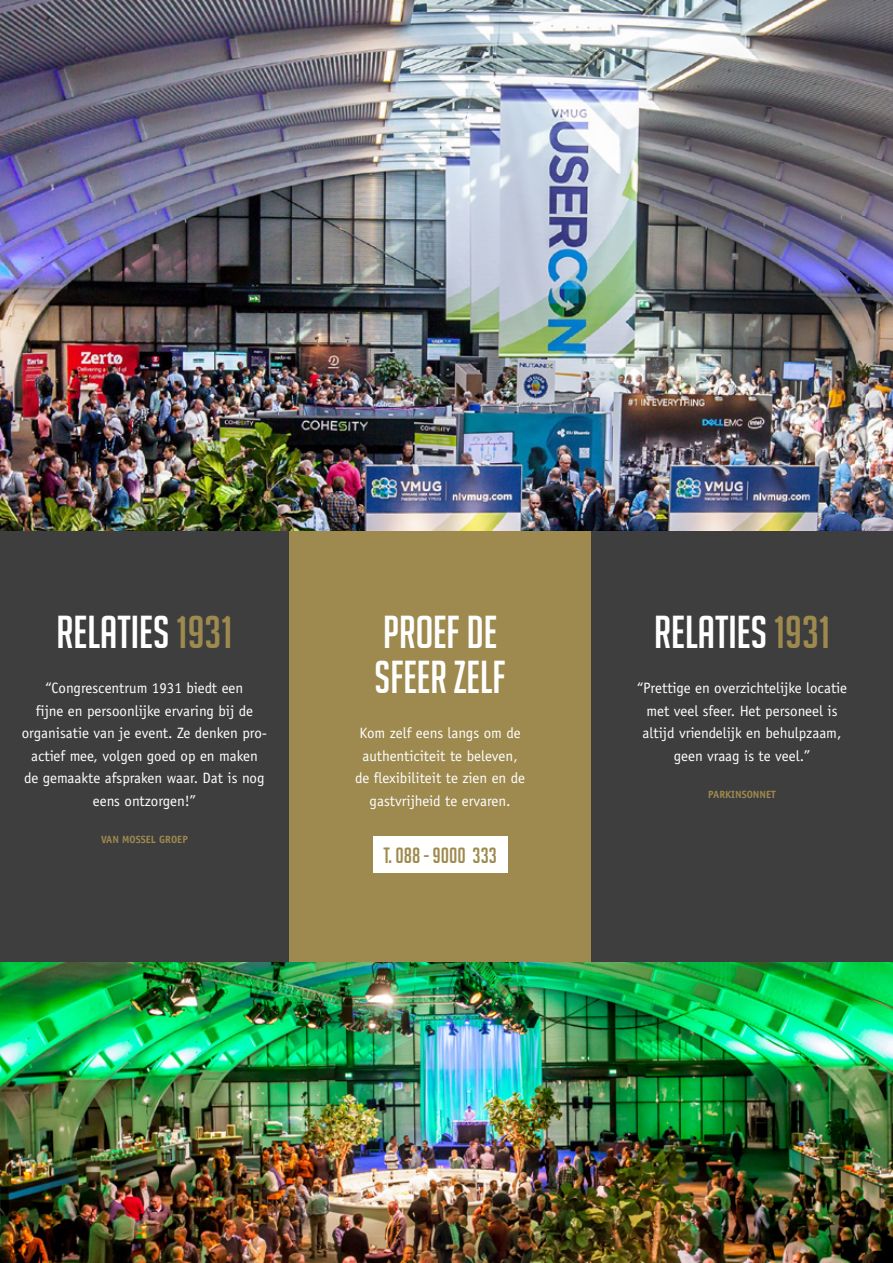
<style>
.page{position:relative;width:893px;height:1263px;background:#fff}
.page>*{position:absolute;margin:0;border:0;box-sizing:border-box;transform-origin:0 0}
.t1{font:45px "Big Noodle Titling";color:#fff}
.t2{font:21.6px "Big Noodle Titling";color:#9e8a4e}
.t3{font:15px/22.5px "Officina Sans";color:#fff;text-align:center}
.t4{font:700 10.5px "Officina Sans";color:#9e8a4e}
.s1{color:#9e8a4e}
</style>
<div class="page">
<img style="left:0;top:0;width:893px;height:531px">
<img style="left:0;top:962px;width:893px;height:301px">
<div style="left:289px;top:531px;width:302px;height:431px;background:#9e8a4e"></div>
<div style="left:373px;top:836px;width:134px;height:37px;background:#fff"></div>
<div style="left:591px;top:531px;width:302px;height:431px;background:#3e3e3f"></div>
<div style="left:0;top:531px;width:289px;height:431px;background:#3e3e3f"></div>
<p class="t1" style="left:57px;top:608px;width:177px">RELATIES <span class="s1">1931</span></p>
<p class="t3" style="left:22px;top:677px;width:247px">“Congrescentrum 1931 biedt een<br>fijne en persoonlijke ervaring bij de organisatie van je event. Ze denken pro&shy;actief mee, volgen goed op en maken<br>de gemaakte afspraken waar. Dat is nog eens ontzorgen!”</p>
<p class="t4" style="left:101px;top:833px;width:88px">VAN MOSSEL GROEP</p>
<p class="t1" style="left:383px;top:608px;width:115px">PROEF DE</p>
<p class="t1" style="left:375px;top:653px;width:132px">SFEER ZELF</p>
<p class="t3" style="left:355px;top:722px;width:171px">Kom zelf eens langs om de authenticiteit te beleven, de flexibiliteit te zien en de gastvrijheid te ervaren.</p>
<p class="t2" style="left:383px;top:843px;width:115px">T. 088 - 9000 333</p>
<p class="t1" style="left:654px;top:608px;width:177px">RELATIES <span class="s1">1931</span></p>
<p class="t3" style="left:637px;top:677px;width:212px">“Prettige en overzichtelijke locatie</p>
<p class="t3" style="left:647px;top:699px;width:192px">met veel sfeer. Het personeel is</p>
<p class="t3" style="left:643px;top:722px;width:200px">altijd vriendelijk en behulpzaam,</p>
<p class="t3" style="left:674px;top:744px;width:138px">geen vraag is te veel.”</p>
<p class="t4" style="left:708px;top:788px;width:69px">PARKINSONNET</p>
</div>
